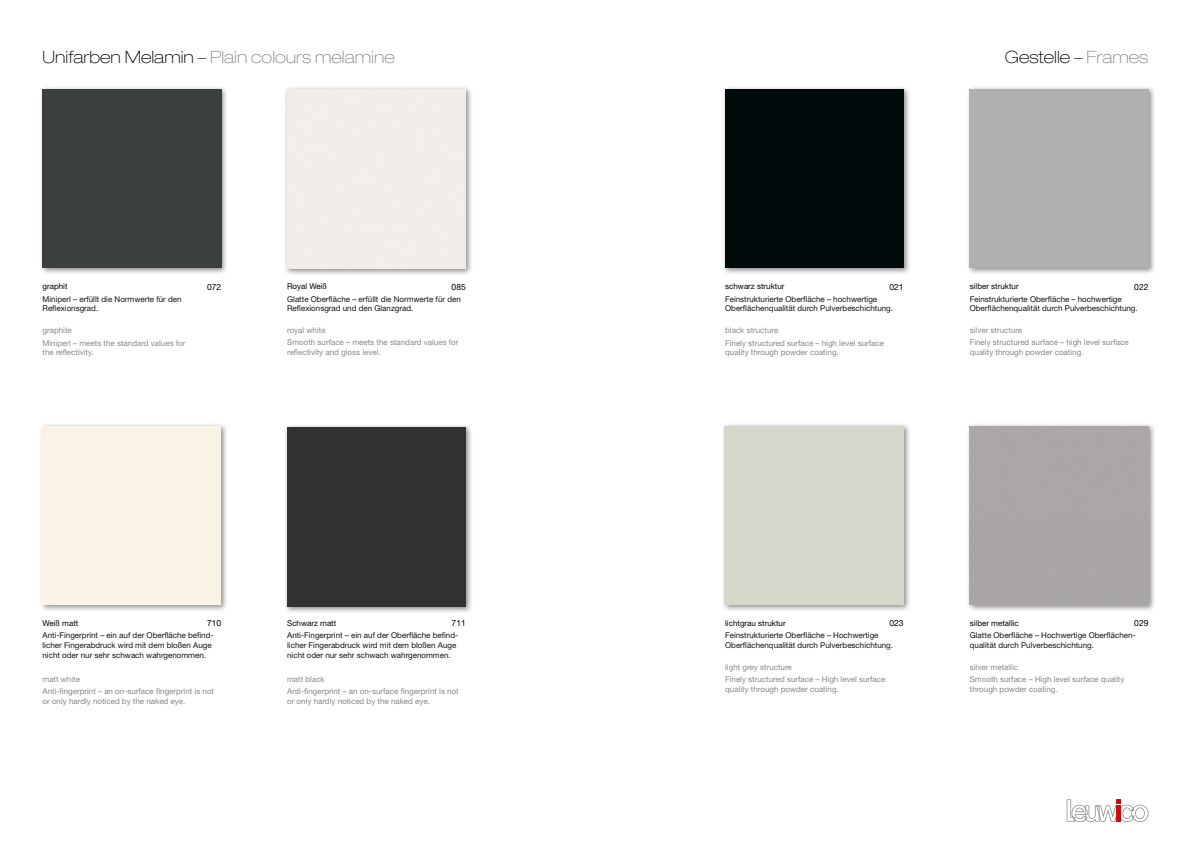
<style>
.page{position:relative;width:1191px;height:842px;background:#fff}
.page>*{position:absolute;margin:0;border:0;box-sizing:border-box;transform-origin:0 0}
.t1{font:100 expanded 17px "Helvetica Neue LT Std";color:#878787}
.t2{font:100 expanded 17px "Helvetica Neue LT Std";color:#000}
.t3{font:8.5px "Helvetica Neue LT Std";color:#000}
.t4{font:8px/9.6px "Helvetica Neue LT Std";color:#131313}
.t5{font:8px/9.6px "Helvetica Neue LT Std";color:#878787}
.t6{font:8px/12.4px "Helvetica Neue LT Std";color:#8a8a89}
.t7{font:8px "Helvetica Neue LT Std";color:#000}
.s1{color:#000}
.s2{color:#878787}
</style>
<div class="page">
<div style="left:39px;top:86px;width:190px;height:189px;background:#000;opacity:.45"></div>
<div style="left:43px;top:89px;width:178px;height:179px;background:#3b403c"></div>
<div style="left:39px;top:423px;width:190px;height:189px;background:#000;opacity:.45"></div>
<div style="left:43px;top:426px;width:178px;height:179px;background:#f9f3e5"></div>
<div style="left:283px;top:86px;width:190px;height:191px;background:#000;opacity:.45"></div>
<div style="left:287px;top:89px;width:179px;height:180px;background:#f1eee9"></div>
<div style="left:283px;top:424px;width:190px;height:190px;background:#000;opacity:.45"></div>
<div style="left:287px;top:427px;width:179px;height:180px;background:#323033"></div>
<div style="left:966px;top:423px;width:190px;height:189px;background:#000;opacity:.45"></div>
<div style="left:969px;top:426px;width:179px;height:179px;background:#a9a6a6"></div>
<div style="left:721px;top:86px;width:190px;height:189px;background:#000;opacity:.45"></div>
<div style="left:725px;top:89px;width:178px;height:179px;background:#020b0b"></div>
<div style="left:721px;top:423px;width:190px;height:189px;background:#000;opacity:.45"></div>
<div style="left:725px;top:426px;width:178px;height:179px;background:#d6d6cb"></div>
<div style="left:966px;top:86px;width:190px;height:189px;background:#000;opacity:.45"></div>
<div style="left:969px;top:89px;width:179px;height:179px;background:#b2afaf"></div>
<svg style="left:1066px;top:799px;width:82px;height:23px"></svg>
<div style="left:1116px;top:805px;width:5px;height:17px;background:#c90c0f"></div>
<h1 class="t1" style="left:43px;top:47px;width:354px"><span class="s1">Unifarben Melamin –</span> Plain colours melamine</h1>
<h1 class="t2" style="left:1004px;top:47px;width:145px">Gestelle – <span class="s2">Frames</span></h1>
<p class="t7" style="left:43px;top:282px;width:27px">graphit</p>
<p class="t4" style="left:43px;top:294px;width:141px">Miniperl – erfüllt die Normwerte für den<br>Reflexionsgrad.</p>
<p class="t6" style="left:43px;top:324px;width:144px">graphite<br>Miniperl – meets the standard values for</p>
<p class="t6" style="left:43px;top:346px;width:53px">the reflectivity.</p>
<p class="t3" style="left:207px;top:281px;width:16px">072</p>
<p class="t7" style="left:287px;top:282px;width:41px">Royal Weiß</p>
<p class="t4" style="left:287px;top:294px;width:175px">Glatte Oberfläche – erfüllt die Normwerte für den<br>Reflexionsgrad und den Glanzgrad.</p>
<p class="t6" style="left:287px;top:324px;width:173px">royal white<br>Smooth surface – meets the standard values for</p>
<p class="t6" style="left:287px;top:346px;width:95px">reflectivity and gloss level.</p>
<p class="t3" style="left:451px;top:281px;width:16px">085</p>
<p class="t7" style="left:969px;top:282px;width:50px">silber struktur</p>
<p class="t4" style="left:969px;top:294px;width:169px">Feinstrukturierte Oberfläche – hochwertige<br>Oberflächenqualität durch Pulverbeschichtung.</p>
<p class="t6" style="left:969px;top:324px;width:54px">silver structure</p>
<p class="t5" style="left:969px;top:338px;width:160px">Finely structured surface – high level surface quality through powder coating.</p>
<p class="t7" style="left:725px;top:282px;width:61px">schwarz struktur</p>
<p class="t4" style="left:725px;top:294px;width:169px">Feinstrukturierte Oberfläche – hochwertige<br>Oberflächenqualität durch Pulverbeschichtung.</p>
<p class="t6" style="left:725px;top:324px;width:55px">black structure</p>
<p class="t5" style="left:725px;top:338px;width:160px">Finely structured surface – high level surface quality through powder coating.</p>
<p class="t3" style="left:889px;top:281px;width:16px">021</p>
<p class="t3" style="left:1134px;top:281px;width:16px">022</p>
<p class="t7" style="left:43px;top:618px;width:37px">Weiß matt</p>
<p class="t4" style="left:43px;top:631px;width:172px">Anti-Fingerprint – ein auf der Oberfläche befind&shy;licher Fingerabdruck wird mit dem bloßen Auge nicht oder nur sehr schwach wahrgenommen.</p>
<p class="t6" style="left:43px;top:672px;width:39px">matt white</p>
<p class="t5" style="left:43px;top:686px;width:173px">Anti-fingerprint – an on-surface fingerprint is not or only hardly noticed by the naked eye.</p>
<p class="t3" style="left:207px;top:618px;width:16px">710</p>
<p class="t7" style="left:287px;top:618px;width:51px">Schwarz matt</p>
<p class="t4" style="left:287px;top:631px;width:172px">Anti-Fingerprint – ein auf der Oberfläche befind&shy;licher Fingerabdruck wird mit dem bloßen Auge nicht oder nur sehr schwach wahrgenommen.</p>
<p class="t6" style="left:287px;top:672px;width:39px">matt black</p>
<p class="t5" style="left:287px;top:686px;width:173px">Anti-fingerprint – an on-surface fingerprint is not or only hardly noticed by the naked eye.</p>
<p class="t7" style="left:969px;top:618px;width:51px">silber metallic</p>
<p class="t4" style="left:969px;top:631px;width:167px">Glatte Oberfläche – Hochwertige Oberflächen&shy;qualität durch Pulverbeschichtung.</p>
<p class="t6" style="left:969px;top:661px;width:50px">silver metallic</p>
<p class="t5" style="left:969px;top:674px;width:156px">Smooth surface – High level surface quality through powder coating.</p>
<p class="t7" style="left:725px;top:618px;width:62px">lichtgrau struktur</p>
<p class="t4" style="left:725px;top:631px;width:169px">Feinstrukturierte Oberfläche – Hochwertige<br>Oberflächenqualität durch Pulverbeschichtung.</p>
<p class="t6" style="left:725px;top:661px;width:68px">light grey structure</p>
<p class="t5" style="left:725px;top:674px;width:162px">Finely structured surface – High level surface quality through powder coating.</p>
<p class="t3" style="left:451px;top:618px;width:16px">711</p>
<p class="t3" style="left:1134px;top:618px;width:16px">029</p>
<p class="t3" style="left:889px;top:618px;width:16px">023</p>
</div>
